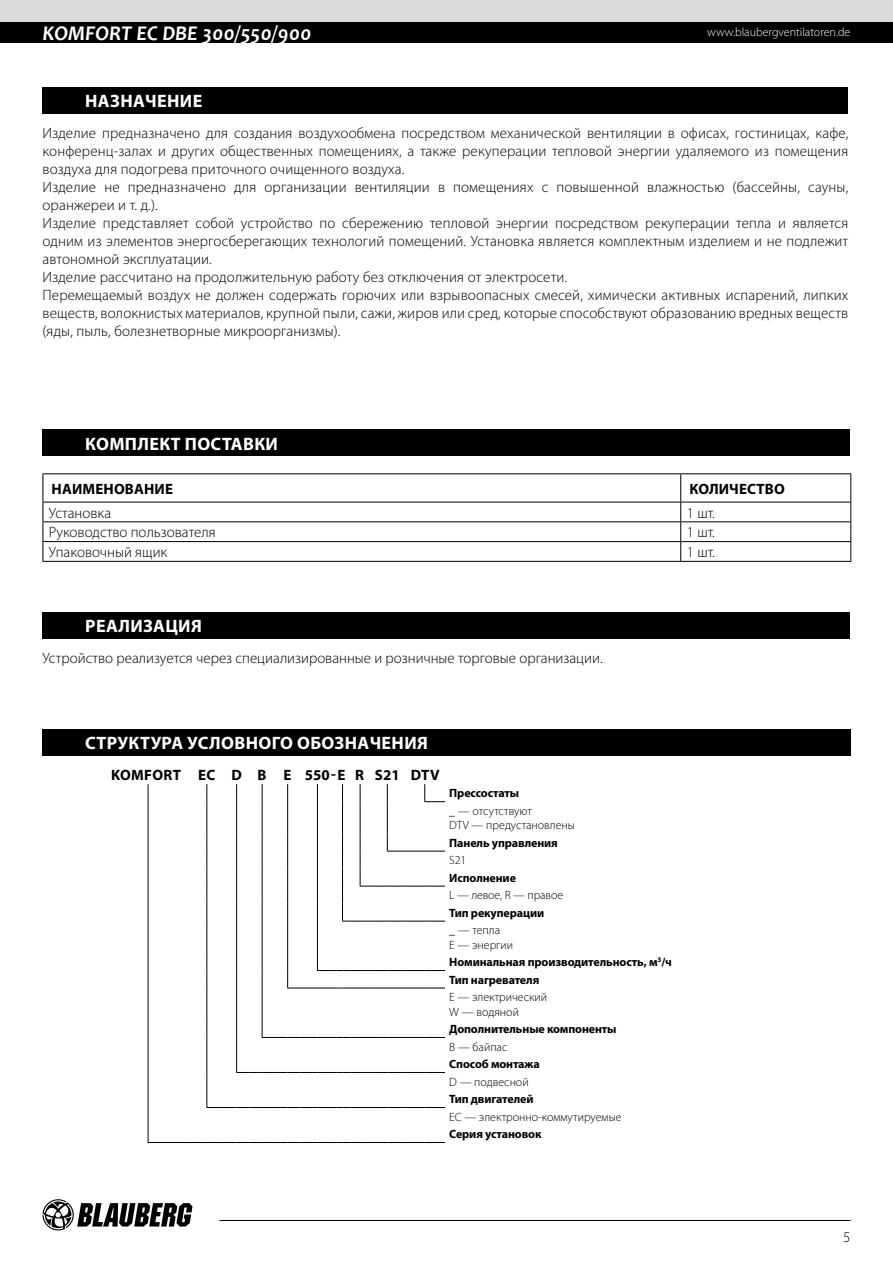
<style>
.page{position:relative;width:893px;height:1263px;background:#fff}
.page>*{position:absolute;margin:0;border:0;box-sizing:border-box;transform-origin:0 0}
.t1{font:italic 700 21px "Candara";color:#fff}
.t2{font:700 18px "Myriad Pro";letter-spacing:.02em;color:#fff}
.t3{font:300 15px/18px "Myriad Pro";letter-spacing:.01em;color:#000}
.t4{font:700 15px "Myriad Pro";letter-spacing:.01em;color:#000}
.t5{font:700 12px/17.5px "Myriad Pro";letter-spacing:-.01em;color:#000}
.t6{font:300 12px/14.4px "Myriad Pro";color:#000}
.t7{font:300 12px "Myriad Pro";color:#fff}
</style>
<div class="page">
<div style="left:0;top:21px;width:893px;height:22px;background:#000"></div>
<svg style="left:43px;top:1199px;width:149px;height:31px"></svg>
<hr style="left:219px;top:1220px;width:631px;height:1px;background:#000">
<div style="left:0;top:0;width:893px;height:21px;background:#dadada"></div>
<div style="left:43px;top:87px;width:805px;height:27px;background:#000"></div>
<hr style="left:43px;top:473px;width:638px;height:1px;background:#000">
<hr style="left:681px;top:473px;width:170px;height:1px;background:#000">
<hr style="left:43px;top:502px;width:638px;height:1px;background:#000">
<hr style="left:681px;top:502px;width:170px;height:1px;background:#000">
<hr style="left:43px;top:521px;width:638px;height:1px;background:#000">
<hr style="left:681px;top:521px;width:170px;height:1px;background:#000">
<hr style="left:43px;top:541px;width:638px;height:1px;background:#000">
<svg style="left:43px;top:474px;width:1px;height:87px"></svg>
<hr style="left:681px;top:541px;width:170px;height:1px;background:#000">
<svg style="left:680px;top:474px;width:1px;height:87px"></svg>
<svg style="left:850px;top:474px;width:1px;height:87px"></svg>
<hr style="left:43px;top:561px;width:638px;height:1px;background:#000">
<hr style="left:681px;top:561px;width:170px;height:1px;background:#000">
<div style="left:43px;top:430px;width:807px;height:26px;background:#000"></div>
<div style="left:43px;top:729px;width:808px;height:26px;background:#000"></div>
<svg style="left:317px;top:784px;width:1px;height:18px"></svg>
<hr style="left:317px;top:802px;width:1px;height:31px;background:#000">
<svg style="left:317px;top:833px;width:1px;height:88px"></svg>
<hr style="left:317px;top:921px;width:1px;height:32px;background:#000">
<svg style="left:236px;top:784px;width:1px;height:18px"></svg>
<hr style="left:236px;top:802px;width:1px;height:31px;background:#000">
<svg style="left:236px;top:833px;width:1px;height:88px"></svg>
<hr style="left:236px;top:921px;width:1px;height:32px;background:#000">
<svg style="left:236px;top:953px;width:1px;height:35px"></svg>
<hr style="left:236px;top:988px;width:1px;height:32px;background:#000">
<svg style="left:206px;top:784px;width:1px;height:18px"></svg>
<hr style="left:206px;top:802px;width:1px;height:31px;background:#000">
<svg style="left:206px;top:833px;width:1px;height:88px"></svg>
<hr style="left:206px;top:921px;width:1px;height:32px;background:#000">
<svg style="left:206px;top:953px;width:1px;height:35px"></svg>
<hr style="left:206px;top:988px;width:1px;height:32px;background:#000">
<svg style="left:148px;top:784px;width:1px;height:18px"></svg>
<hr style="left:148px;top:802px;width:1px;height:31px;background:#000">
<svg style="left:148px;top:833px;width:1px;height:88px"></svg>
<hr style="left:148px;top:921px;width:1px;height:32px;background:#000">
<svg style="left:148px;top:953px;width:1px;height:35px"></svg>
<hr style="left:148px;top:988px;width:1px;height:32px;background:#000">
<svg style="left:148px;top:1020px;width:1px;height:122px"></svg>
<hr style="left:148px;top:1142px;width:42px;height:1px;background:#000">
<svg style="left:190px;top:1142px;width:255px;height:1px"></svg>
<svg style="left:287px;top:784px;width:1px;height:18px"></svg>
<hr style="left:287px;top:802px;width:1px;height:31px;background:#000">
<svg style="left:287px;top:833px;width:1px;height:88px"></svg>
<hr style="left:287px;top:921px;width:1px;height:32px;background:#000">
<svg style="left:262px;top:784px;width:1px;height:18px"></svg>
<hr style="left:262px;top:802px;width:1px;height:31px;background:#000">
<svg style="left:262px;top:833px;width:1px;height:88px"></svg>
<hr style="left:262px;top:921px;width:1px;height:32px;background:#000">
<svg style="left:262px;top:953px;width:1px;height:35px"></svg>
<hr style="left:262px;top:988px;width:1px;height:32px;background:#000">
<svg style="left:206px;top:1020px;width:239px;height:88px"></svg>
<svg style="left:360px;top:784px;width:1px;height:18px"></svg>
<hr style="left:360px;top:802px;width:1px;height:31px;background:#000">
<svg style="left:387px;top:784px;width:1px;height:18px"></svg>
<hr style="left:387px;top:802px;width:1px;height:31px;background:#000">
<svg style="left:424px;top:784px;width:21px;height:18px"></svg>
<svg style="left:287px;top:953px;width:158px;height:36px"></svg>
<svg style="left:342px;top:784px;width:1px;height:18px"></svg>
<hr style="left:342px;top:802px;width:1px;height:31px;background:#000">
<svg style="left:342px;top:833px;width:103px;height:89px"></svg>
<div style="left:43px;top:612px;width:807px;height:26px;background:#000"></div>
<h1 class="t1" style="left:43px;top:20px;width:271px">KOMFORT EC DBE 300/550/900</h1>
<p class="t7" style="left:707px;top:26px;width:145px">www.blaubergventilatoren.de</p>
<p class="t2" style="left:85px;top:89px;width:119px">НАЗНАЧЕНИЕ</p>
<p class="t3" style="left:43px;top:124px;width:807px">Изделие предназначено для создания воздухообмена посредством механической вентиляции в офисах, гостиницах, кафе, конференц-залах и других общественных помещениях, а также рекуперации тепловой энергии удаляемого из помещения воздуха для подогрева приточного очищенного воздуха.<br>Изделие не предназначено для организации вентиляции в помещениях с повышенной влажностью (бассейны, сауны, оранжереи и т. д.).<br>Изделие представляет собой устройство по сбережению тепловой энергии посредством рекуперации тепла и является одним из элементов энергосберегающих технологий помещений. Установка является комплектным изделием и не подлежит автономной эксплуатации.<br>Изделие рассчитано на продолжительную работу без отключения от электросети.<br>Перемещаемый воздух не должен содержать горючих или взрывоопасных смесей, химически активных испарений, липких веществ, волокнистых материалов, крупной пыли, сажи, жиров или сред, которые способствуют образованию вредных веществ (яды, пыль, болезнетворные микроорганизмы).</p>
<p class="t2" style="left:85px;top:432px;width:194px">КОМПЛЕКТ ПОСТАВКИ</p>
<p class="t4" style="left:52px;top:479px;width:123px">НАИМЕНОВАНИЕ</p>
<p class="t4" style="left:689px;top:479px;width:97px">КОЛИЧЕСТВО</p>
<p class="t3" style="left:49px;top:504px;width:64px">Установка</p>
<p class="t3" style="left:687px;top:504px;width:30px">1 шт.</p>
<p class="t3" style="left:49px;top:524px;width:168px">Руководство пользователя</p>
<p class="t3" style="left:687px;top:524px;width:30px">1 шт.</p>
<p class="t3" style="left:49px;top:543px;width:120px">Упаковочный ящик</p>
<p class="t3" style="left:687px;top:543px;width:30px">1 шт.</p>
<p class="t2" style="left:85px;top:614px;width:118px">РЕАЛИЗАЦИЯ</p>
<p class="t3" style="left:43px;top:649px;width:562px">Устройство реализуется через специализированные и розничные торговые организации.</p>
<p class="t2" style="left:85px;top:731px;width:344px">СТРУКТУРА УСЛОВНОГО ОБОЗНАЧЕНИЯ</p>
<p class="t4" style="left:111px;top:765px;width:330px">KOMFORT EC D B E 550-E R S21 DTV</p>
<p class="t5" style="left:449px;top:784px;width:71px">Прессостаты</p>
<p class="t6" style="left:449px;top:804px;width:127px">_ — отсутствуют<br>DTV — предустановлены</p>
<p class="t5" style="left:449px;top:834px;width:110px">Панель управления</p>
<p class="t6" style="left:449px;top:853px;width:19px">S21</p>
<p class="t5" style="left:449px;top:869px;width:68px">Исполнение</p>
<p class="t6" style="left:449px;top:888px;width:115px">L — левое, R — правое</p>
<p class="t5" style="left:449px;top:904px;width:96px">Тип рекуперации</p>
<p class="t6" style="left:449px;top:923px;width:65px">_ — тепла<br>E — энергии</p>
<p class="t5" style="left:449px;top:953px;width:224px">Номинальная производительность, м<sup>3</sup>/ч<br>Тип нагревателя</p>
<p class="t6" style="left:449px;top:990px;width:99px">Е — электрический<br>W — водяной</p>
<p class="t5" style="left:449px;top:1020px;width:169px">Дополнительные компоненты</p>
<p class="t6" style="left:449px;top:1040px;width:60px">B — байпас</p>
<p class="t5" style="left:449px;top:1055px;width:92px">Способ монтажа</p>
<p class="t6" style="left:449px;top:1075px;width:81px">D — подвесной</p>
<p class="t5" style="left:449px;top:1090px;width:86px">Тип двигателей</p>
<p class="t6" style="left:449px;top:1110px;width:174px">ЕС — электронно-коммутируемые</p>
<p class="t5" style="left:449px;top:1125px;width:94px">Серия установок</p>
<p class="t3" style="left:843px;top:1228px;width:9px">5</p>
</div>
